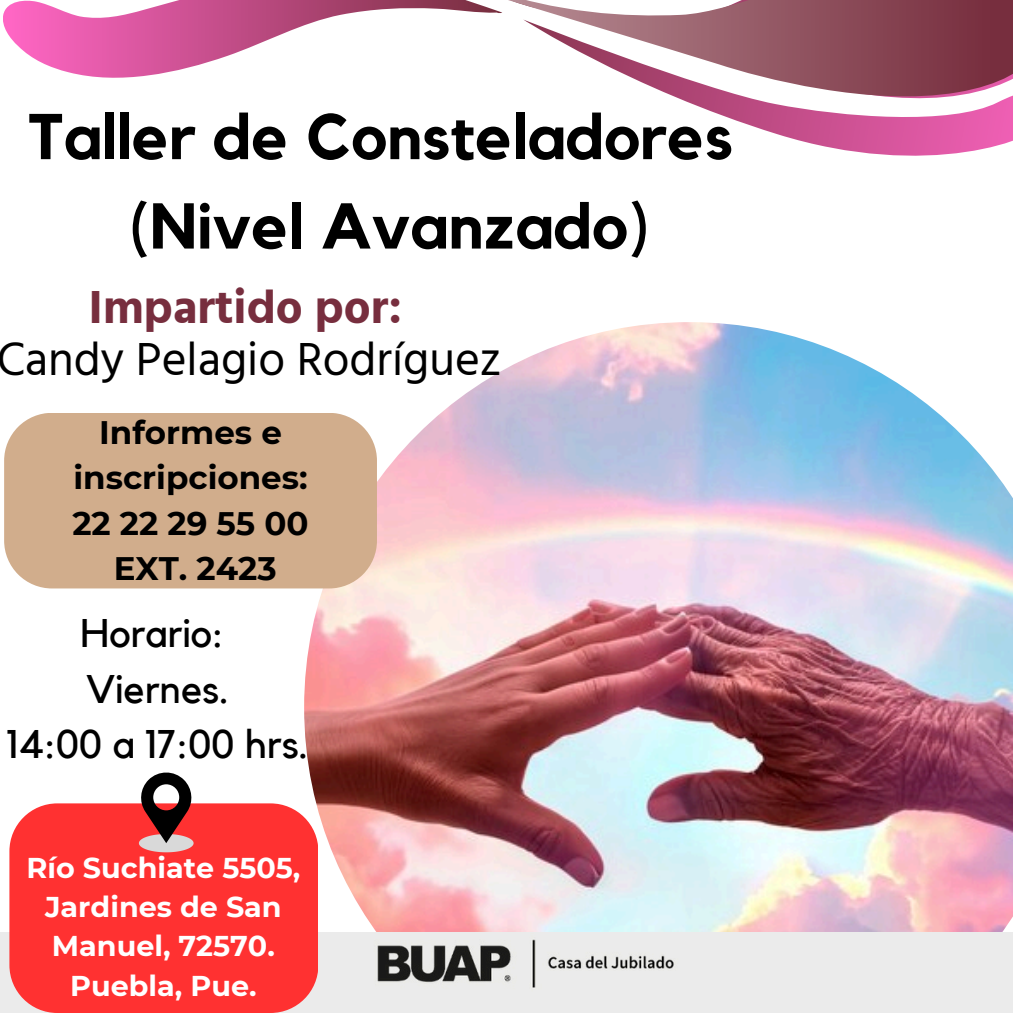
<style>
.page{position:relative;width:1013px;height:1013px;background:#fff}
.page>*{position:absolute;margin:0;border:0;box-sizing:border-box;transform-origin:0 0}
.t1{font:700 63.88px/89.4px "Kollektif";color:#000;text-align:center}
.t2{font:47.62px/51.5px "Hind Madurai";color:#000;text-align:center}
.t3{font:39.88px/55.8px "Kollektif";color:#000;text-align:center}
.t4{font:700 32.5px/45.4px "Montserrat";color:#000;text-align:center}
.t5{font:700 28.62px/39.1px "Montserrat";color:#fff;text-align:center}
.s1{font-weight:700;color:#772e3e}
</style>
<div class="page">
<svg style="left:3px;top:0;width:51px;height:68px;fill:#fb64c0"></svg>
<svg style="left:54px;top:0;width:958px;height:78px"></svg>
<svg style="left:523px;top:20px;width:489px;height:136px"></svg>
<img style="left:304px;top:322px;width:708px;height:610px">
<img style="left:0;top:932px;width:1012px;height:80px">
<div style="left:9px;top:803px;width:309px;height:209px;background:#ff3131;border-radius:48px"></div>
<svg style="left:139px;top:772px;width:55px;height:80px"></svg>
<div style="left:4px;top:413px;width:373px;height:175px;background:#d1ad8c"></div>
<h4 class="t1" style="left:28px;top:95px;width:706px">Taller de Consteladores (Nivel Avanzado)</h4>
<h3 class="t2" style="left:-4px;top:283px;width:507px"><span class="s1">Impartido por:<br></span>Candy Pelagio Rodríguez</h3>
<p class="t4" style="left:72px;top:409px;width:238px">Informes e inscripciones:<br>22 22 29 55 00<br>EXT. 2423</p>
<p class="t3" style="left:7px;top:606px;width:303px">Horario:<br>Viernes.<br>14:00 a 17:00 hrs.</p>
<h2 class="t5" style="left:26px;top:848px;width:275px">Río Suchiate 5505,<br>Jardines de San<br>Manuel, 72570.<br>Puebla, Pue.</h2>
</div>
